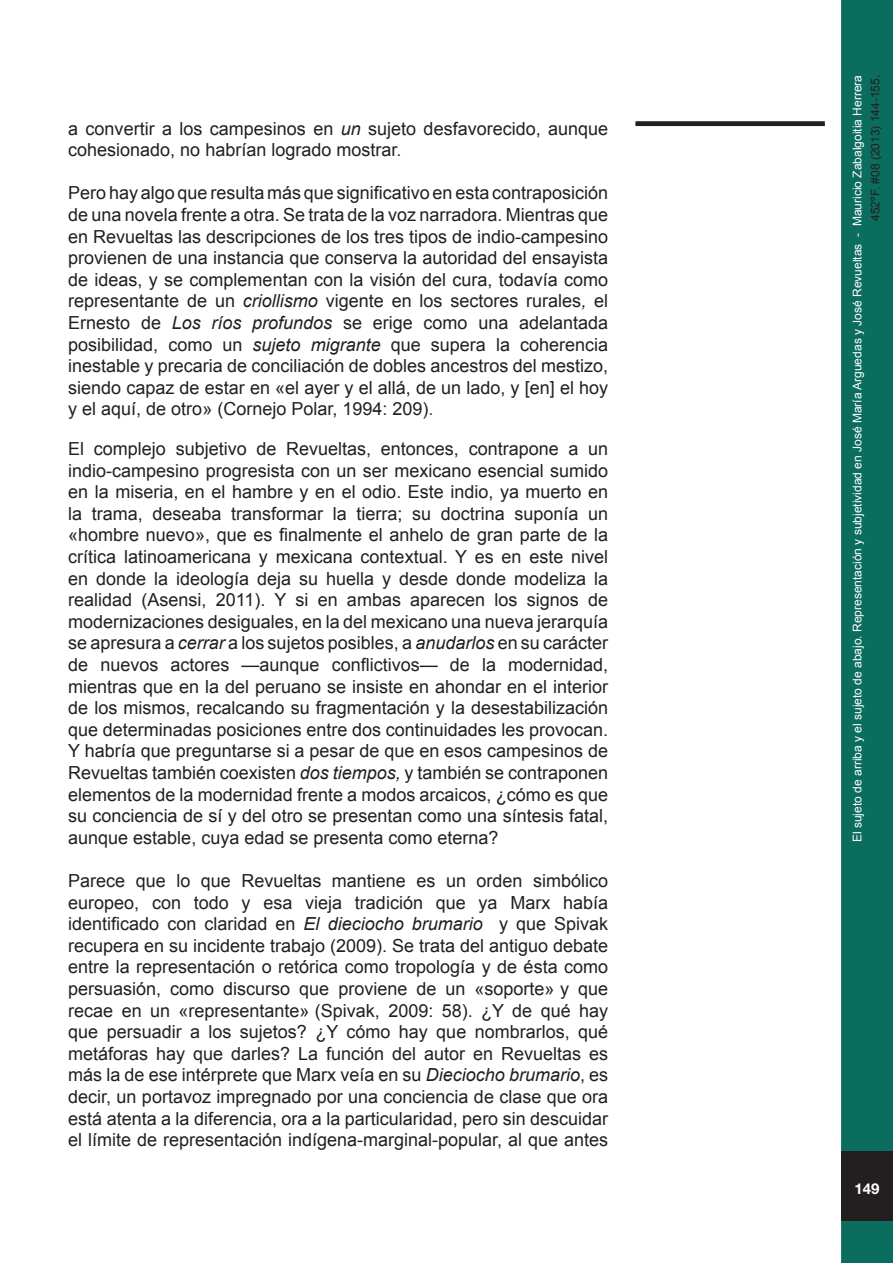
<style>
.page{position:relative;width:893px;height:1263px;background:#fff}
.page>*{position:absolute;margin:0;border:0;box-sizing:border-box;transform-origin:0 0}
.t1{font:18px/21.6px "Arial";color:#231f20;text-align:justify}
.t2{font:700 15px "Helvetica Neue";color:#fff}
.t3{font:12px "Arial";color:#fff}
.t4{font:12px "Arial";color:#231f20}
.s1{font-style:italic}
.s2{color:#333}
.s3{color:#222}
</style>
<div class="page">
<div style="left:843px;top:2px;width:48px;height:1259px;background:#0a6d5d"></div>
<div style="left:841px;top:0;width:52px;height:1263px;border:3px solid #0a6d5d"></div>
<div style="left:841px;top:1151px;width:52px;height:70px;background:#231f20"></div>
<div style="left:636px;top:121px;width:189px;height:5px;background:#231f20"></div>
<p class="t1" style="left:68px;top:118px;width:541px">a convertir a los campesinos en <span class="s1">un</span> sujeto desfavorecido, aunque cohesionado, no habrían logrado mostrar<span class="s2">.</span></p>
<p class="t1" style="left:68px;top:182px;width:541px">Pero hay algo que resulta más que significativo en esta contraposición de una novela frente a otra. Se trata de la voz narradora. Mientras que en Revueltas las descripciones de los tres tipos de indio-campesino provienen de una instancia que conserva la autoridad del ensayista de ideas, y se complementan con la visión del cura, todavía como representante de un <span class="s1">criollismo</span> vigente en los sectores rurales<span class="s1">,</span> el Ernesto de <span class="s1">Los ríos profundos</span> se erige como una adelantada posibilidad, como un <span class="s1">sujeto migrante</span> que supera la coherencia inestable y precaria de conciliación de dobles ancestros del mestizo, siendo capaz de estar en <span class="s3">«</span>el ayer y el allá, de un lado, y [en] el hoy y el aquí, de otro<span class="s3">»</span> (Cornejo Polar, 1994: 209)<span class="s2">.</span></p>
<p class="t1" style="left:68px;top:438px;width:541px">El complejo subjetivo de Revueltas, entonces, contrapone a un indio-campesino progresista con un ser mexicano esencial sumido en la miseria, en el hambre y en el odio. Este indio, ya muerto en la trama, deseaba transformar la tierra; su doctrina suponía un «hombre nuevo», que es finalmente el anhelo de gran parte de la crítica latinoamericana y mexicana contextual. Y es en este nivel en donde la ideología deja su huella y desde donde modeliza la realidad (Asensi, 2011). Y si en ambas aparecen los signos de modernizaciones desiguales, en la del mexicano una nueva jerarquía se apresura a <span class="s1">cerrar</span> a los sujetos posibles, a <span class="s1">anudarlos</span> en su carácter de nuevos actores —aunque conflictivos— de la modernidad, mientras que en la del peruano se insiste en ahondar en el interior de los mismos, recalcando su fragmentación y la desestabilización que determinadas posiciones entre dos continuidades les provocan.<br>Y habría que preguntarse si a pesar de que en esos campesinos de Revueltas también coexisten <span class="s1">dos tiempos,</span> y también se contraponen elementos de la modernidad frente a modos arcaicos, ¿cómo es que su conciencia de sí y del otro se presentan como una síntesis fatal, aunque estable, cuya edad se presenta como eterna?</p>
<p class="t1" style="left:68px;top:870px;width:541px">Parece que lo que Revueltas mantiene es un orden simbólico europeo, con todo y esa vieja tradición que ya Marx había identificado con claridad en <span class="s1">El dieciocho brumario</span> y que Spivak recupera en su incidente trabajo (2009). Se trata del antiguo debate entre la representación o retórica como tropología y de ésta como persuasión, como discurso que proviene de un <span class="s3">«</span>soporte<span class="s3">»</span> y que recae en un <span class="s3">«</span>representante<span class="s3">»</span> (Spivak, 2009: 58). ¿Y de qué hay que persuadir a los sujetos? ¿Y cómo hay que nombrarlos, qué metáforas hay que darles? La función del autor en Revueltas es más la de ese intérprete que Marx veía en su <span class="s1">Dieciocho brumario</span>, es decir, un portavoz impregnado por una conciencia de clase que ora está atenta a la diferencia, ora a la particularidad, pero sin descuidar el límite de representación indígena-marginal-popular, al que antes</p>
<p class="t3" style="left:850px;top:842px;width:769px;rotate:-90deg">El sujeto de arriba y el sujeto de abajo. Representación y subjetividad en José María Arguedas y José Revueltas - Mauricio Zabalgoitia Herrera</p>
<p class="t4" style="left:868px;top:221px;width:147px;rotate:-90deg">452ºF. #08 (2013) 144-155.</p>
<p class="t2" style="left:854px;top:1179px;width:27px">149</p>
</div>
